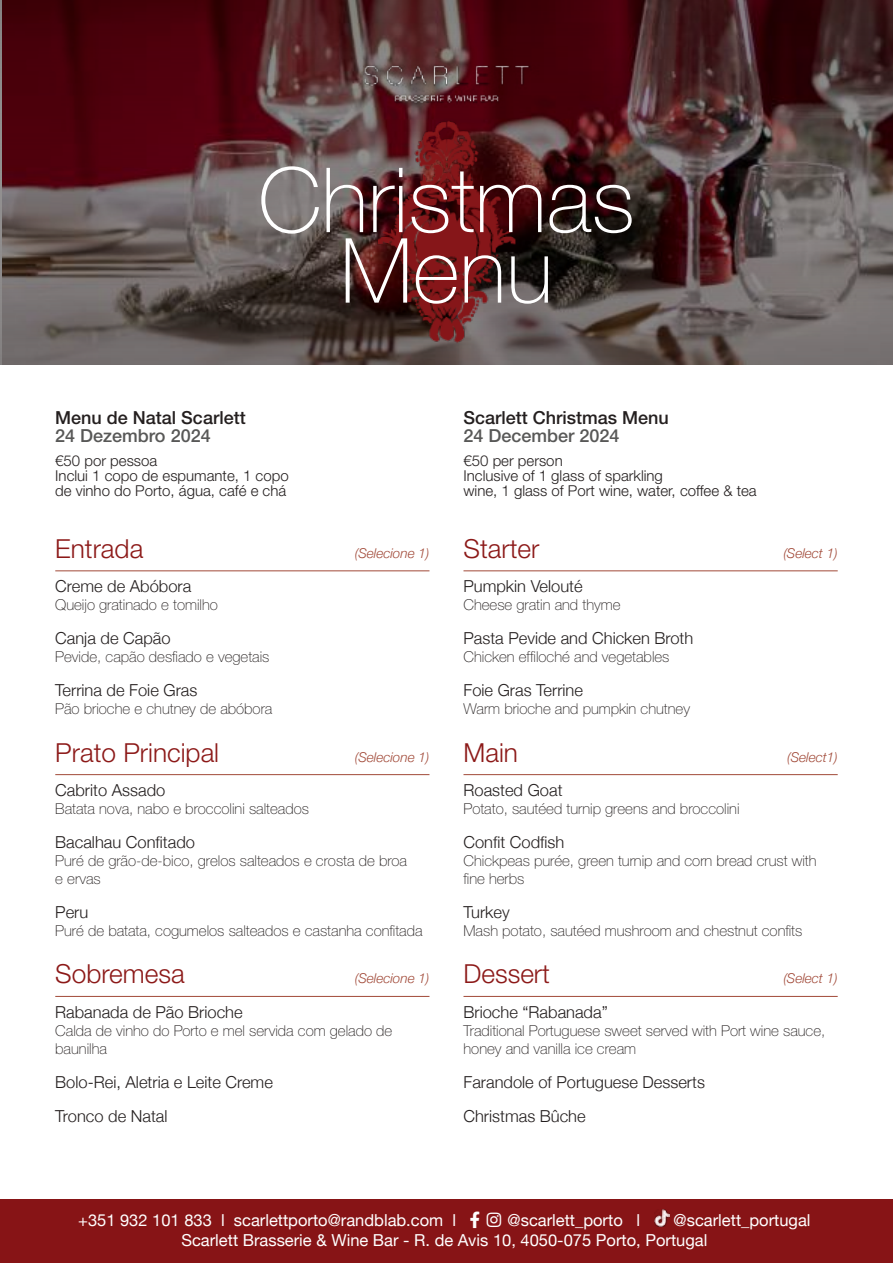
<style>
.page{position:relative;width:893px;height:1263px;background:#fff}
.page>*{position:absolute;margin:0;border:0;box-sizing:border-box;transform-origin:0 0}
.t1{font:100 90px/70.5px "Helvetica Neue LT Std";color:#fff;text-align:center}
.t2{font:300 26.25px "Helvetica Neue LT Std";color:#8c1918}
.t3{font:500 18px "Helvetica Neue LT Std";color:#241f1f}
.t4{font:500 18px "Helvetica Neue LT Std";color:#585857}
.t5{font:300 16.5px/33.9px "Helvetica Neue";color:#241f1f}
.t6{font:16.5px/19.5px "Helvetica Neue";color:#fff}
.t7{font:100 15px/18px "Helvetica Neue LT Pro";color:#241f1f}
.t8{font:300 15px/15px "Helvetica Neue LT Std";color:#241f1f}
.t9{font:italic 300 13.5px "Helvetica Neue";color:#a14938}
</style>
<div class="page">
<div style="left:0;top:1199px;width:893px;height:64px;background:#871416"></div>
<img style="left:654px;top:1209px;width:15px;height:17px">
<svg style="left:0;top:0;width:893px;height:365px;background:#56393a"></svg>
<hr style="left:55px;top:570px;width:374px;height:1px;background:#a14938">
<hr style="left:55px;top:774px;width:374px;height:1px;background:#a14938">
<hr style="left:55px;top:996px;width:374px;height:1px;background:#a14938">
<hr style="left:463px;top:570px;width:375px;height:1px;background:#a14938">
<hr style="left:463px;top:774px;width:375px;height:1px;background:#a14938">
<hr style="left:463px;top:996px;width:375px;height:1px;background:#a14938">
<img style="left:262px;top:54px;width:369px;height:53px">
<img style="left:374px;top:113px;width:144px;height:244px">
<h1 class="t1" style="left:258px;top:165px;width:378px">Christmas<br>Menu</h1>
<p class="t3" style="left:55px;top:407px;width:192px">Menu de Natal Scarlett</p>
<p class="t4" style="left:55px;top:425px;width:157px">24 Dezembro 2024</p>
<p class="t8" style="left:55px;top:452px;width:235px">€50 por pessoa<br>Inclui 1 copo de espumante, 1 copo de vinho do Porto, água, café e chá</p>
<h2 class="t2" style="left:55px;top:532px;width:90px">Entrada</h2>
<p class="t9" style="left:355px;top:542px;width:76px">(Selecione 1)</p>
<p class="t5" style="left:55px;top:568px;width:138px">Creme de Abóbora</p>
<p class="t7" style="left:55px;top:596px;width:164px">Queijo gratinado e tomilho</p>
<p class="t5" style="left:55px;top:620px;width:117px">Canja de Capão</p>
<p class="t7" style="left:55px;top:648px;width:216px">Pevide, capão desfiado e vegetais</p>
<p class="t5" style="left:55px;top:672px;width:144px">Terrina de Foie Gras</p>
<p class="t7" style="left:55px;top:700px;width:219px">Pão brioche e chutney de abóbora</p>
<h2 class="t2" style="left:55px;top:736px;width:165px">Prato Principal</h2>
<p class="t9" style="left:355px;top:746px;width:76px">(Selecione 1)</p>
<p class="t5" style="left:55px;top:772px;width:112px">Cabrito Assado</p>
<p class="t7" style="left:55px;top:800px;width:255px">Batata nova, nabo e broccolini salteados</p>
<p class="t5" style="left:55px;top:824px;width:141px">Bacalhau Confitado</p>
<p class="t7" style="left:55px;top:852px;width:353px">Puré de grão-de-bico, grelos salteados e crosta de broa e ervas</p>
<p class="t5" style="left:55px;top:894px;width:35px">Peru</p>
<p class="t7" style="left:55px;top:921px;width:369px">Puré de batata, cogumelos salteados e castanha confitada</p>
<h2 class="t2" style="left:55px;top:958px;width:131px">Sobremesa</h2>
<p class="t9" style="left:355px;top:968px;width:76px">(Selecione 1)</p>
<p class="t5" style="left:55px;top:994px;width:189px">Rabanada de Pão Brioche</p>
<p class="t7" style="left:55px;top:1021px;width:339px">Calda de vinho do Porto e mel servida com gelado de baunilha</p>
<p class="t5" style="left:55px;top:1064px;width:219px">Bolo-Rei, Aletria e Leite Creme<br>Tronco de Natal</p>
<p class="t3" style="left:463px;top:407px;width:207px">Scarlett Christmas Menu</p>
<p class="t4" style="left:463px;top:425px;width:158px">24 December 2024</p>
<p class="t8" style="left:463px;top:452px;width:295px">€50 per person<br>Inclusive of 1 glass of sparkling<br>wine, 1 glass of Port wine, water, coffee &amp; tea</p>
<h2 class="t2" style="left:463px;top:532px;width:77px">Starter</h2>
<p class="t9" style="left:783px;top:542px;width:56px">(Select 1)</p>
<p class="t5" style="left:463px;top:568px;width:121px">Pumpkin Velouté</p>
<p class="t7" style="left:463px;top:596px;width:159px">Cheese gratin and thyme</p>
<p class="t5" style="left:463px;top:620px;width:231px">Pasta Pevide and Chicken Broth</p>
<p class="t7" style="left:463px;top:648px;width:207px">Chicken effiloché and vegetables</p>
<p class="t5" style="left:463px;top:672px;width:121px">Foie Gras Terrine</p>
<p class="t7" style="left:463px;top:700px;width:228px">Warm brioche and pumpkin chutney</p>
<h2 class="t2" style="left:463px;top:736px;width:56px">Main</h2>
<p class="t9" style="left:787px;top:746px;width:52px">(Select1)</p>
<p class="t5" style="left:463px;top:772px;width:101px">Roasted Goat</p>
<p class="t7" style="left:463px;top:800px;width:277px">Potato, sautéed turnip greens and broccolini</p>
<p class="t5" style="left:463px;top:824px;width:102px">Confit Codfish</p>
<p class="t7" style="left:463px;top:852px;width:355px">Chickpeas purée, green turnip and corn bread crust with fine herbs</p>
<p class="t5" style="left:463px;top:894px;width:48px">Turkey</p>
<p class="t7" style="left:463px;top:921px;width:340px">Mash potato, sautéed mushroom and chestnut confits</p>
<h2 class="t2" style="left:463px;top:958px;width:88px">Dessert</h2>
<p class="t9" style="left:783px;top:968px;width:56px">(Select 1)</p>
<p class="t5" style="left:463px;top:994px;width:146px">Brioche “Rabanada”</p>
<p class="t7" style="left:463px;top:1021px;width:363px">Traditional Portuguese sweet served with Port wine sauce, honey and vanilla ice cream</p>
<p class="t5" style="left:463px;top:1064px;width:243px">Farandole of Portuguese Desserts<br>Christmas Bûche</p>
<p class="t6" style="left:78px;top:1211px;width:564px">+351 932 101 833 l scarlettporto@randblab.com l □□ ■▲▼ @scarlett_porto l</p>
<p class="t6" style="left:181px;top:1211px;width:631px;text-indent:492px">@scarlett_portugal<br>Scarlett Brasserie &amp; Wine Bar - R. de Avis 10, 4050-075 Porto, Portugal</p>
</div>
